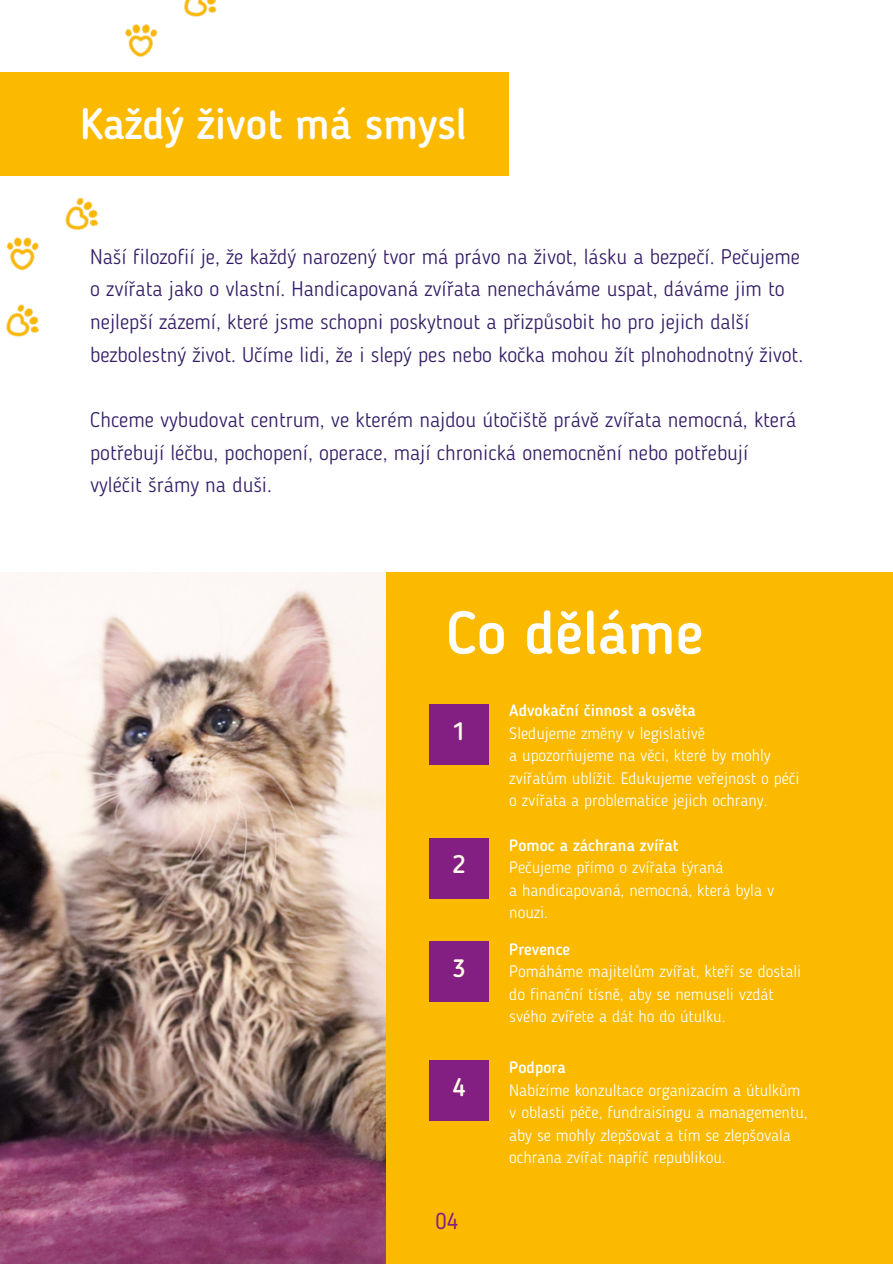
<style>
.page{position:relative;width:893px;height:1264px;background:#fff}
.page>*{position:absolute;margin:0;border:0;box-sizing:border-box;transform-origin:0 0}
.t1{font:500 60px "Blogger Sans";color:#fff}
.t2{font:500 43.5px "Blogger Sans";color:#fff}
.t3{font:500 24.9px "Blogger Sans";color:#fff9e8}
.t4{font:22.5px "Blogger Sans";color:#831f82}
.t5{font:300 21px/32.7px "Blogger Sans";color:#351e67}
.t6{font:300 16.5px/22.5px "Blogger Sans";color:#fff}
.t7{font:500 16.5px "Blogger Sans";color:#fff}
</style>
<div class="page">
<img style="left:0;top:0;width:282px;height:337px">
<div style="left:351px;top:572px;width:541px;height:691px;background:#fbba00"></div>
<img style="left:0;top:572px;width:385px;height:691px">
<div style="left:429px;top:704px;width:60px;height:60px;background:#831f82"></div>
<div style="left:429px;top:838px;width:60px;height:60px;background:#831f82"></div>
<div style="left:429px;top:941px;width:60px;height:61px;background:#831f82"></div>
<div style="left:0;top:72px;width:509px;height:103px;background:#fbba00"></div>
<div style="left:429px;top:1060px;width:60px;height:60px;background:#831f82"></div>
<p class="t2" style="left:80px;top:106px;width:388px">Každý život má smysl</p>
<p class="t5" style="left:90px;top:242px;width:714px">Naší filozofií je, že každý narozený tvor má právo na život, lásku a bezpečí. Pečujeme o zvířata jako o vlastní. Handicapovaná zvířata nenecháváme uspat, dáváme jim to nejlepší zázemí, které jsme schopni poskytnout a přizpůsobit ho pro jejich další bezbolestný život. Učíme lidi, že i slepý pes nebo kočka mohou žít plnohodnotný život.</p>
<p class="t5" style="left:90px;top:405px;width:707px">Chceme vybudovat centrum, ve kterém najdou útočiště právě zvířata nemocná, která potřebují léčbu, pochopení, operace, mají chronická onemocnění nebo potřebují vyléčit šrámy na duši.</p>
<p class="t1" style="left:446px;top:608px;width:258px">Co děláme</p>
<p class="t3" style="left:452px;top:721px;width:14px">1</p>
<p class="t3" style="left:452px;top:854px;width:14px">2</p>
<p class="t3" style="left:452px;top:958px;width:14px">3</p>
<p class="t3" style="left:452px;top:1076px;width:14px">4</p>
<p class="t4" style="left:435px;top:1211px;width:24px">04</p>
<p class="t7" style="left:509px;top:703px;width:188px">Advokační činnost a osvěta</p>
<p class="t6" style="left:509px;top:723px;width:197px">Sledujeme změny v legislativě</p>
<p class="t6" style="left:509px;top:745px;width:291px">a upozorňujeme na věci, které by mohly zvířatům ublížit. Edukujeme veřejnost o péči o zvířata a problematice jejich ochrany.</p>
<p class="t7" style="left:509px;top:838px;width:170px">Pomoc a záchrana zvířat</p>
<p class="t6" style="left:509px;top:857px;width:216px">Pečujeme přímo o zvířata týraná</p>
<p class="t6" style="left:509px;top:880px;width:266px">a handicapovaná, nemocná, která byla v nouzi.</p>
<p class="t7" style="left:509px;top:942px;width:62px">Prevence</p>
<p class="t6" style="left:509px;top:961px;width:293px">Pomáháme majitelům zvířat, kteří se dostali do finanční tísně, aby se nemuseli vzdát svého zvířete a dát ho do útulku.</p>
<p class="t7" style="left:509px;top:1060px;width:58px">Podpora</p>
<p class="t6" style="left:509px;top:1080px;width:292px">Nabízíme konzultace organizacím a útulkům</p>
<p class="t6" style="left:509px;top:1102px;width:300px">v oblasti péče, fundraisingu a managementu, aby se mohly zlepšovat a tím se zlepšovala ochrana zvířat napříč republikou.</p>
</div>
